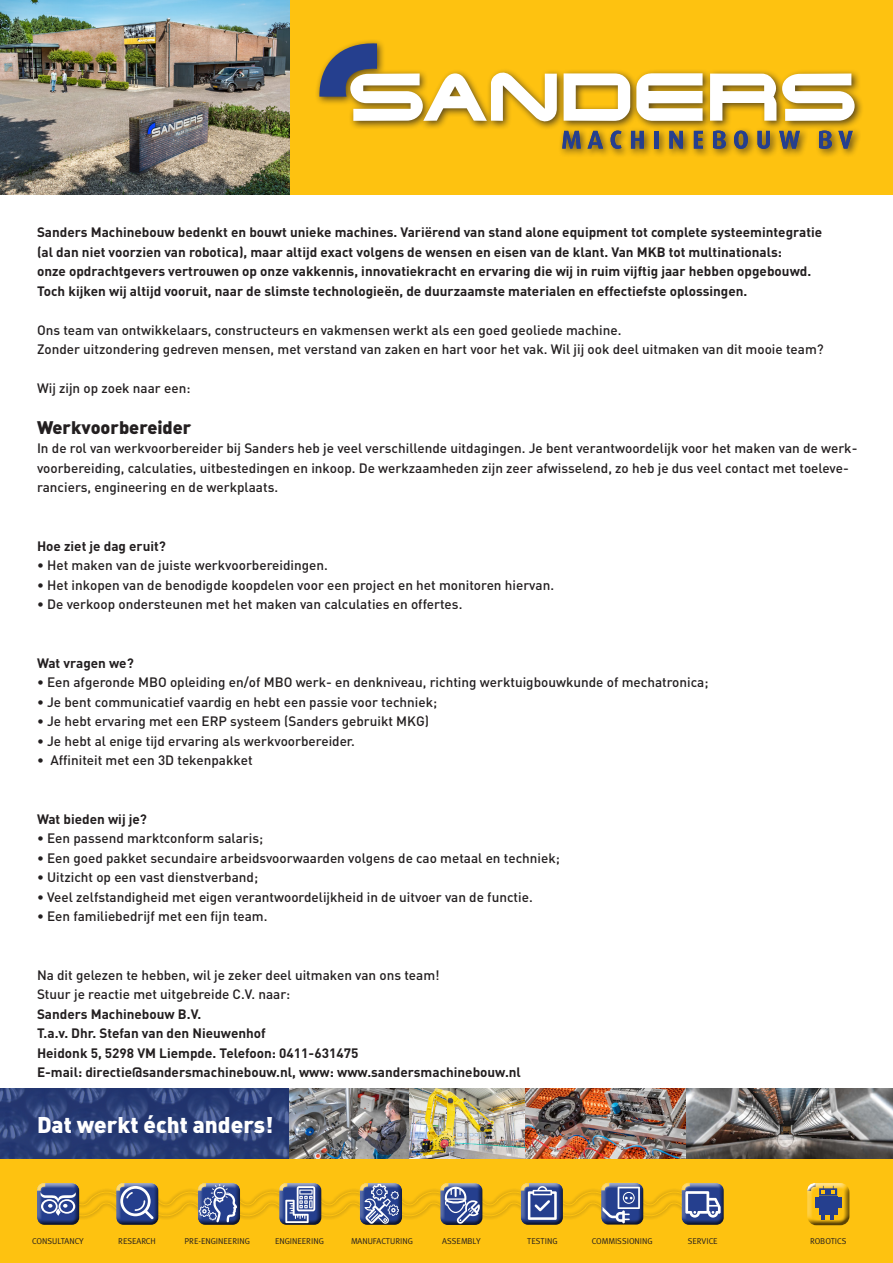
<style>
.page{position:relative;width:893px;height:1263px;background:#fff}
.page>*{position:absolute;margin:0;border:0;box-sizing:border-box;transform-origin:0 0}
.t1{font:900 22.5px "DIN";color:#fff}
.t2{font:18px "DIN Black Alternate";color:#231f20}
.t3{font:500 13.5px/19.5px "DIN";color:#231f20}
.t4{font:700 13.5px "DIN";color:#231f20}
.t5{font:8.55px "Meta";color:#231f20}
</style>
<div class="page">
<div style="left:0;top:1158px;width:893px;height:105px;background:#fec210"></div>
<div style="left:289px;top:0;width:604px;height:194px;background:#fec210"></div>
<img style="left:0;top:1088px;width:893px;height:70px">
<div style="left:315px;top:39px;width:549px;height:119px;background:#231f20;opacity:.75"></div>
<svg style="left:319px;top:42px;width:238px;height:81px"></svg>
<svg style="left:564px;top:73px;width:66px;height:48px"></svg>
<svg style="left:636px;top:73px;width:67px;height:48px"></svg>
<svg style="left:710px;top:73px;width:145px;height:48px"></svg>
<svg style="left:562px;top:131px;width:19px;height:18px"></svg>
<svg style="left:587px;top:131px;width:16px;height:18px"></svg>
<svg style="left:611px;top:131px;width:10px;height:18px"></svg>
<svg style="left:631px;top:131px;width:13px;height:18px"></svg>
<hr style="left:655px;top:131px;width:4px;height:18px;background:#253f8e">
<svg style="left:669px;top:131px;width:14px;height:18px"></svg>
<svg style="left:694px;top:131px;width:9px;height:18px"></svg>
<svg style="left:713px;top:131px;width:13px;height:18px"></svg>
<svg style="left:734px;top:131px;width:14px;height:18px"></svg>
<svg style="left:757px;top:131px;width:13px;height:18px"></svg>
<svg style="left:779px;top:131px;width:21px;height:18px"></svg>
<svg style="left:819px;top:131px;width:13px;height:18px"></svg>
<svg style="left:838px;top:131px;width:15px;height:18px"></svg>
<div style="left:358px;top:1184px;width:45px;height:43px;background:#231f20;opacity:.75"></div>
<div style="left:114px;top:1184px;width:45px;height:43px;background:#231f20;opacity:.75"></div>
<div style="left:195px;top:1184px;width:46px;height:43px;background:#231f20;opacity:.75"></div>
<div style="left:277px;top:1184px;width:45px;height:43px;background:#231f20;opacity:.75"></div>
<div style="left:438px;top:1184px;width:45px;height:43px;background:#231f20;opacity:.75"></div>
<div style="left:598px;top:1184px;width:47px;height:43px;background:#231f20;opacity:.75"></div>
<div style="left:679px;top:1184px;width:45px;height:43px;background:#231f20;opacity:.75"></div>
<div style="left:519px;top:1184px;width:45px;height:43px;background:#231f20;opacity:.75"></div>
<div style="left:35px;top:1184px;width:45px;height:43px;background:#231f20;opacity:.75"></div>
<div style="left:35px;top:1182px;width:10px;height:11px;background:#fec210"></div>
<svg style="left:37px;top:1182px;width:684px;height:42px"></svg>
<div style="left:804px;top:1182px;width:47px;height:39px;background:#fff;opacity:.75"></div>
<div style="left:804px;top:1185px;width:47px;height:42px;background:#231f20;opacity:.75"></div>
<div style="left:819px;top:1197px;width:18px;height:18px;background:#253f8e"></div>
<svg style="left:822px;top:1216px;width:3px;height:4px"></svg>
<svg style="left:831px;top:1216px;width:3px;height:4px"></svg>
<svg style="left:807px;top:1183px;width:34px;height:24px"></svg>
<div style="left:804px;top:1182px;width:12px;height:10px;background:#231f20;opacity:.75"></div>
<img style="left:0;top:0;width:289px;height:194px">
<p class="t4" style="left:37px;top:224px;width:787px">Sanders Machinebouw bedenkt en bouwt unieke machines. Variërend van stand alone equipment tot complete systeemintegratie</p>
<p class="t4" style="left:37px;top:243px;width:747px">(al dan niet voorzien van robotica), maar altijd exact volgens de wensen en eisen van de klant. Van MKB tot multinationals:</p>
<p class="t4" style="left:37px;top:263px;width:776px">onze opdrachtgevers vertrouwen op onze vakkennis, innovatiekracht en ervaring die wij in ruim vijftig jaar hebben opgebouwd.</p>
<p class="t4" style="left:37px;top:282px;width:712px">Toch kijken wij altijd vooruit, naar de slimste technologieën, de duurzaamste materialen en effectiefste oplossingen.</p>
<p class="t3" style="left:37px;top:320px;width:586px">Ons team van ontwikkelaars, constructeurs en vakmensen werkt als een goed geoliede machine.</p>
<p class="t3" style="left:37px;top:339px;width:788px">Zonder uitzondering gedreven mensen, met verstand van zaken en hart voor het vak. Wil jij ook deel uitmaken van dit mooie team?</p>
<p class="t3" style="left:37px;top:378px;width:155px">Wij zijn op zoek naar een:</p>
<p class="t2" style="left:37px;top:415px;width:156px">Werkvoorbereider</p>
<p class="t3" style="left:37px;top:438px;width:822px">In de rol van werkvoorbereider bij Sanders heb je veel verschillende uitdagingen. Je bent verantwoordelijk voor het maken van de werk&shy;voorbereiding, calculaties, uitbestedingen en inkoop. De werkzaamheden zijn zeer afwisselend, zo heb je dus veel contact met toeleve&shy;ranciers, engineering en de werkplaats.</p>
<p class="t4" style="left:37px;top:537px;width:131px">Hoe ziet je dag eruit?</p>
<p class="t3" style="left:37px;top:555px;width:292px">• Het maken van de juiste werkvoorbereidingen.</p>
<p class="t3" style="left:37px;top:574px;width:519px">• Het inkopen van de benodigde koopdelen voor een project en het monitoren hiervan.</p>
<p class="t3" style="left:37px;top:594px;width:427px">• De verkoop ondersteunen met het maken van calculaties en offertes.</p>
<p class="t4" style="left:37px;top:654px;width:98px">Wat vragen we?</p>
<p class="t3" style="left:37px;top:672px;width:673px">• Een afgeronde MBO opleiding en/of MBO werk- en denkniveau, richting werktuigbouwkunde of mechatronica;</p>
<p class="t3" style="left:37px;top:691px;width:402px">• Je bent communicatief vaardig en hebt een passie voor techniek;</p>
<p class="t3" style="left:37px;top:711px;width:394px">• Je hebt ervaring met een ERP systeem (Sanders gebruikt MKG)</p>
<p class="t3" style="left:37px;top:730px;width:319px">• Je hebt al enige tijd ervaring als werkvoorbereider.</p>
<p class="t3" style="left:37px;top:750px;width:217px">• Affiniteit met een 3D tekenpakket</p>
<p class="t4" style="left:37px;top:810px;width:112px">Wat bieden wij je?</p>
<p class="t3" style="left:37px;top:828px;width:228px">• Een passend marktconform salaris;</p>
<p class="t3" style="left:37px;top:847px;width:524px">• Een goed pakket secundaire arbeidsvoorwaarden volgens de cao metaal en techniek;</p>
<p class="t3" style="left:37px;top:867px;width:223px">• Uitzicht op een vast dienstverband;</p>
<p class="t3" style="left:37px;top:886px;width:497px">• Veel zelfstandigheid met eigen verantwoordelijkheid in de uitvoer van de functie.</p>
<p class="t3" style="left:37px;top:906px;width:232px">• Een familiebedrijf met een fijn team.</p>
<p class="t3" style="left:37px;top:964px;width:404px">Na dit gelezen te hebben, wil je zeker deel uitmaken van ons team!</p>
<p class="t3" style="left:37px;top:984px;width:255px">Stuur je reactie met uitgebreide C.V. naar:</p>
<p class="t4" style="left:37px;top:1005px;width:166px">Sanders Machinebouw B.V.</p>
<p class="t4" style="left:37px;top:1024px;width:230px">T.a.v. Dhr. Stefan van den Nieuwenhof</p>
<p class="t4" style="left:37px;top:1044px;width:323px">Heidonk 5, 5298 VM Liempde. Telefoon: 0411-631475</p>
<p class="t4" style="left:37px;top:1063px;width:485px">E-mail: directie@sandersmachinebouw.nl, www: www.sandersmachinebouw.nl</p>
<p class="t1" style="left:37px;top:1110px;width:238px">Dat werkt écht anders!</p>
<p class="t5" style="left:32px;top:1236px;width:53px">CONSULTANCY</p>
<p class="t5" style="left:118px;top:1236px;width:39px">RESEARCH</p>
<p class="t5" style="left:184px;top:1236px;width:67px">PRE-ENGINEERING</p>
<p class="t5" style="left:275px;top:1236px;width:50px">ENGINEERING</p>
<p class="t5" style="left:351px;top:1236px;width:63px">MANUFACTURING</p>
<p class="t5" style="left:442px;top:1236px;width:40px">ASSEMBLY</p>
<p class="t5" style="left:527px;top:1236px;width:32px">TESTING</p>
<p class="t5" style="left:592px;top:1236px;width:62px">COMMISSIONING</p>
<p class="t5" style="left:688px;top:1236px;width:31px">SERVICE</p>
<p class="t5" style="left:810px;top:1236px;width:38px">ROBOTICS</p>
</div>
